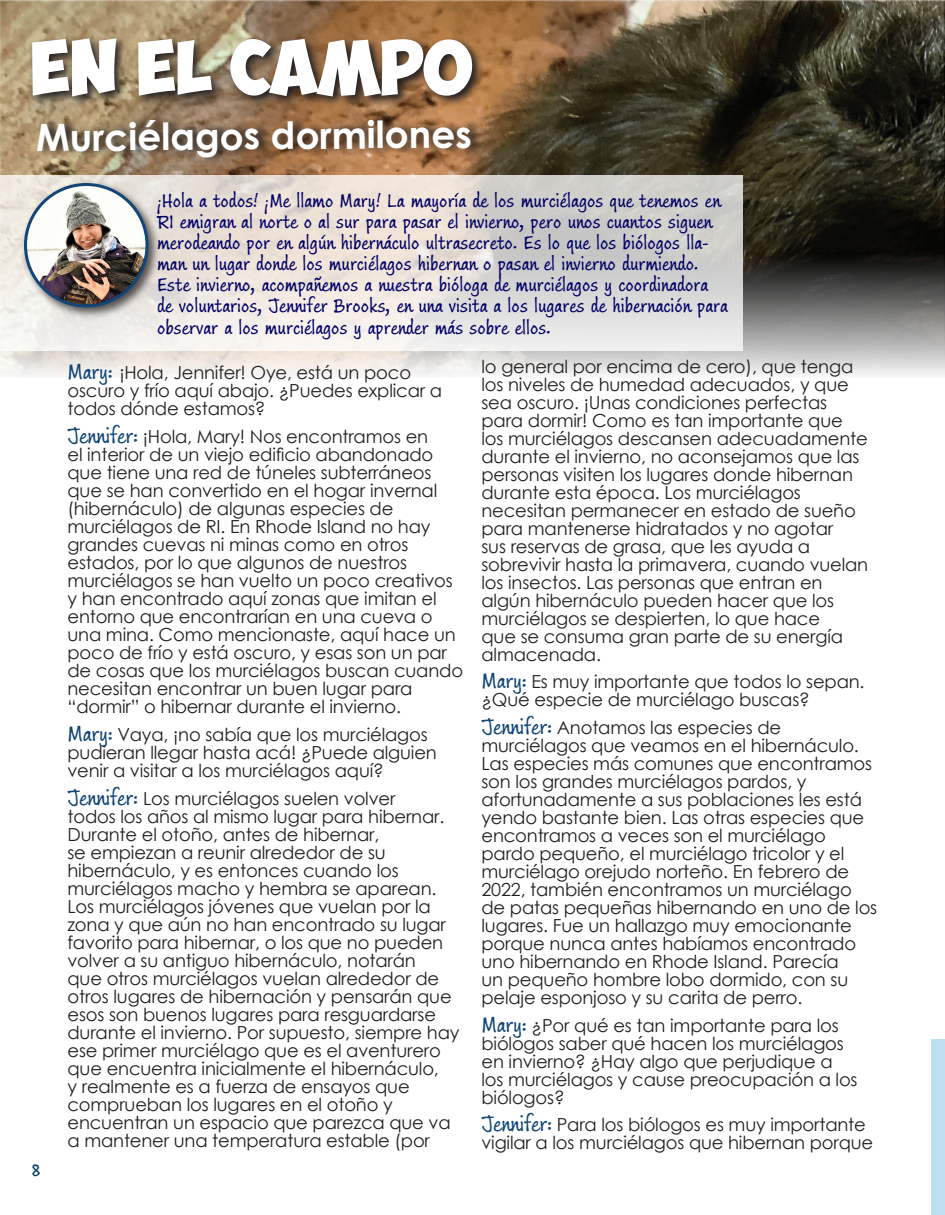
<style>
.page{position:relative;width:945px;height:1215px;background:#fff}
.page>*{position:absolute;margin:0;border:0;box-sizing:border-box;transform-origin:0 0}
.t1{font:700 54px "Obelix Pro";color:#fff}
.t2{font:700 37.5px "Century Gothic";color:#fff}
.t3{font:21px/21.3px "Ink Journal";color:#006}
.t4{font:21px "Ink Journal";color:#003562}
.t5{font:18px/18px "Century Gothic";letter-spacing:-.01em;color:#231f20}
.s1{font-family:"Ink Journal";font-size:24px;color:#114676}
</style>
<div class="page">
<div style="left:932px;top:1040px;width:13px;height:175px;background:#bedff1"></div>
<div style="left:0;top:0;width:945px;height:379px;background:#231f20;opacity:.75"></div>
<svg style="left:29px;top:36px;width:456px;height:72px"></svg>
<svg style="left:37px;top:111px;width:448px;height:54px"></svg>
<svg style="left:0;top:176px;width:742px;height:175px"></svg>
<div style="left:21px;top:180px;width:140px;height:140px;background:#231f20;opacity:.75"></div>
<img style="left:26px;top:184px;width:121px;height:122px;border-radius:61px">
<div style="left:24px;top:183px;width:124px;height:125px;border:3px solid #114676;border-radius:50%"></div>
<p class="t1" style="left:31px;top:46px;width:443px">EN EL CAMPO</p>
<p class="t2" style="left:36px;top:111px;width:437px;rotate:-1deg">Murciélagos dormilones</p>
<p class="t4" style="left:32px;top:1156px;width:10px">8</p>
<p class="t3" style="left:157px;top:190px;width:572px">¡Hola a todos! ¡Me llamo Mary! La mayoría de los murciélagos que tenemos en RI emigran al norte o al sur para pasar el invierno, pero unos cuantos siguen merodeando por en algún hibernáculo ultrasecreto. Es lo que los biólogos lla&shy;man un lugar donde los murciélagos hibernan o pasan el invierno durmiendo.<br>Este invierno, acompañemos a nuestra bióloga de murciélagos y coordinadora de voluntarios, Jennifer Brooks, en una visita a los lugares de hibernación para observar a los murciélagos y aprender más sobre ellos.</p>
<p class="t5" style="left:68px;top:364px;width:376px"><span class="s1">Mary:</span> ¡Hola, Jennifer! Oye, está un poco oscuro y frío aquí abajo. ¿Puedes explicar a todos dónde estamos?</p>
<p class="t5" style="left:68px;top:427px;width:397px"><span class="s1">Jennifer:</span> ¡Hola, Mary! Nos encontramos en<br>el interior de un viejo edificio abandonado que tiene una red de túneles subterráneos que se han convertido en el hogar invernal (hibernáculo) de algunas especies de murciélagos de RI. En Rhode Island no hay grandes cuevas ni minas como en otros estados, por lo que algunos de nuestros murciélagos se han vuelto un poco creativos y han encontrado aquí zonas que imitan el entorno que encontrarían en una cueva o una mina. Como mencionaste, aquí hace un poco de frío y está oscuro, y esas son un par de cosas que los murciélagos buscan cuando necesitan encontrar un buen lugar para “dormir” o hibernar durante el invierno.</p>
<p class="t5" style="left:68px;top:725px;width:371px"><span class="s1">Mary:</span> Vaya, ¡no sabía que los murciélagos pudieran llegar hasta acá! ¿Puede alguien venir a visitar a los murciélagos aquí?</p>
<p class="t5" style="left:68px;top:789px;width:393px"><span class="s1">Jennifer:</span> Los murciélagos suelen volver<br>todos los años al mismo lugar para hibernar.<br>Durante el otoño, antes de hibernar,<br>se empiezan a reunir alrededor de su hibernáculo, y es entonces cuando los murciélagos macho y hembra se aparean.<br>Los murciélagos jóvenes que vuelan por la zona y que aún no han encontrado su lugar favorito para hibernar, o los que no pueden volver a su antiguo hibernáculo, notarán<br>que otros murciélagos vuelan alrededor de otros lugares de hibernación y pensarán que esos son buenos lugares para resguardarse durante el invierno. Por supuesto, siempre hay ese primer murciélago que es el aventurero que encuentra inicialmente el hibernáculo,<br>y realmente es a fuerza de ensayos que comprueban los lugares en el otoño y encuentran un espacio que parezca que va a mantener una temperatura estable (por</p>
<p class="t5" style="left:482px;top:357px;width:388px">lo general por encima de cero), que tenga los niveles de humedad adecuados, y que sea oscuro. ¡Unas condiciones perfectas para dormir! Como es tan importante que los murciélagos descansen adecuadamente durante el invierno, no aconsejamos que las personas visiten los lugares donde hibernan durante esta época. Los murciélagos necesitan permanecer en estado de sueño para mantenerse hidratados y no agotar<br>sus reservas de grasa, que les ayuda a sobrevivir hasta la primavera, cuando vuelan los insectos. Las personas que entran en algún hibernáculo pueden hacer que los murciélagos se despierten, lo que hace<br>que se consuma gran parte de su energía almacenada.</p>
<p class="t5" style="left:482px;top:673px;width:385px"><span class="s1">Mary:</span> Es muy importante que todos lo sepan. ¿Qué especie de murciélago buscas?</p>
<p class="t5" style="left:482px;top:718px;width:397px"><span class="s1">Jennifer:</span> Anotamos las especies de murciélagos que veamos en el hibernáculo.<br>Las especies más comunes que encontramos son los grandes murciélagos pardos, y afortunadamente a sus poblaciones les está yendo bastante bien. Las otras especies que encontramos a veces son el murciélago pardo pequeño, el murciélago tricolor y el murciélago orejudo norteño. En febrero de 2022, también encontramos un murciélago de patas pequeñas hibernando en uno de los lugares. Fue un hallazgo muy emocionante porque nunca antes habíamos encontrado uno hibernando en Rhode Island. Parecía<br>un pequeño hombre lobo dormido, con su pelaje esponjoso y su carita de perro.</p>
<p class="t5" style="left:482px;top:1016px;width:378px"><span class="s1">Mary:</span> ¿Por qué es tan importante para los biólogos saber qué hacen los murciélagos en invierno? ¿Hay algo que perjudique a los murciélagos y cause preocupación a los biólogos?</p>
<p class="t5" style="left:482px;top:1116px;width:393px"><span class="s1">Jennifer:</span> Para los biólogos es muy importante vigilar a los murciélagos que hibernan porque</p>
</div>
